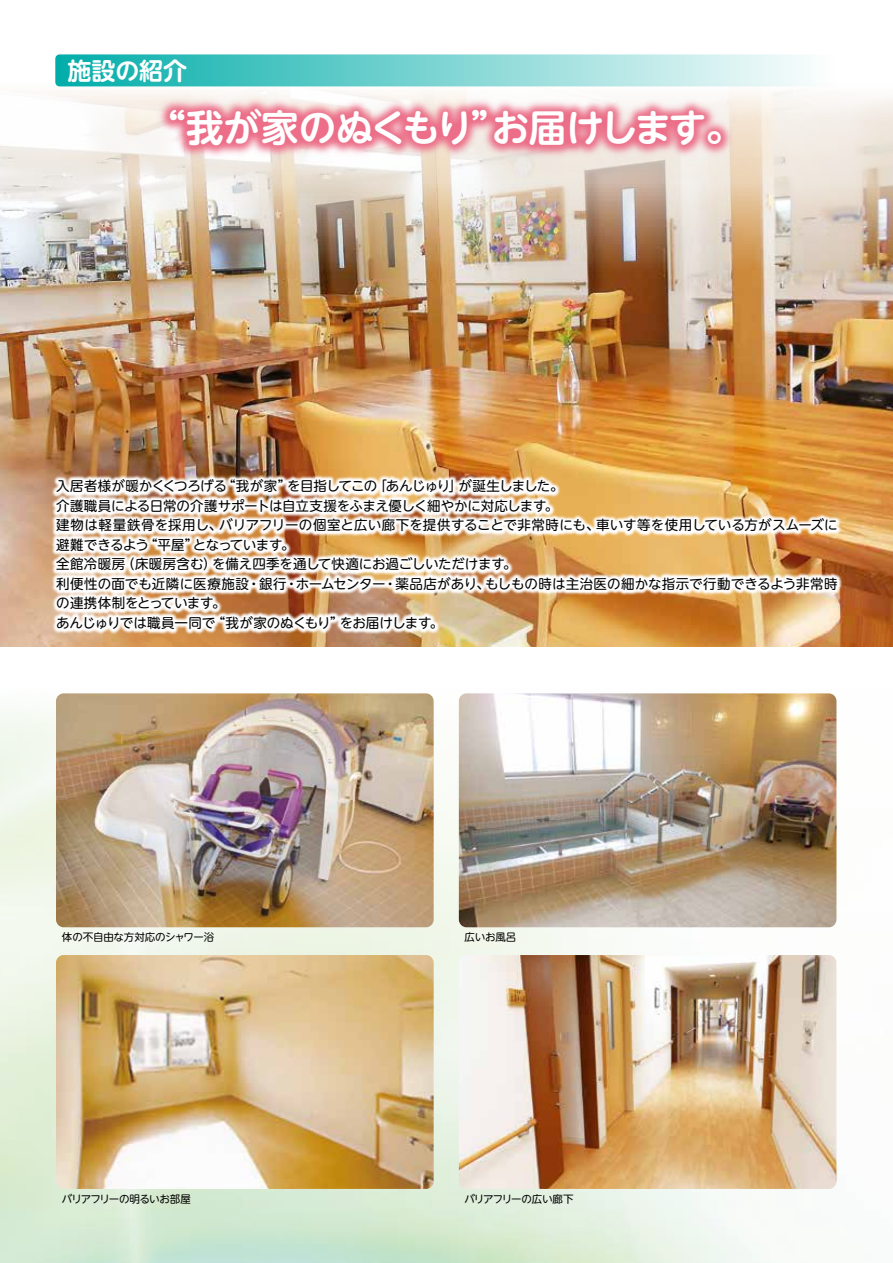
<style>
.page{position:relative;width:893px;height:1263px;background:#fff}
.page>*{position:absolute;margin:0;border:0;box-sizing:border-box;transform-origin:0 0}
.t1{font:700 37.5px "UD Shin M Go Pro De";letter-spacing:-.01em;color:#fff}
.t2{font:700 37.5px "UD Shin M Go Pro De";letter-spacing:-.045em;color:#fff}
.t3{font:700 24px "UD Shin M Go Pro De";color:#fff}
.t4{font:13.5px/19.5px "UD Shin M Go Pro";letter-spacing:-.005em;color:#000}
.t5{font:13.5px/19.5px "UD Shin M Go Pro";letter-spacing:.02em;color:#000}
.t6{font:13.5px "UD Shin M Go Pro";letter-spacing:-.03em;color:#000}
.t7{font:13.5px "UD Shin M Go Pro";letter-spacing:-.065em;color:#000}
.t8{font:13.5px "UD Shin M Go Pro";letter-spacing:-.035em;color:#000}
.t9{font:13.5px "UD Shin M Go Pro";letter-spacing:-.05em;color:#000}
.t10{font:10.5px "UD Shin M Go Pro";letter-spacing:-.025em;color:#000}
.t11{font:10.5px "UD Shin M Go Pro";letter-spacing:-.055em;color:#000}
.t12{font:10.5px "UD Shin M Go Pro";letter-spacing:-.06em;color:#000}
</style>
<div class="page">
<img style="left:0;top:646px;width:893px;height:617px">
<img style="left:0;top:86px;width:893px;height:560px">
<svg style="left:55px;top:54px;width:755px;height:32px"></svg>
<img style="left:105px;top:54px;width:684px;height:160px">
<img style="left:459px;top:693px;width:377px;height:234px">
<img style="left:459px;top:955px;width:377px;height:234px">
<img style="left:56px;top:693px;width:378px;height:234px">
<img style="left:56px;top:955px;width:378px;height:234px">
<h2 class="t3" style="left:67px;top:51px;width:121px">施設の紹介</h2>
<h1 class="t1" style="left:148px;top:97px;width:362px">“我が家のぬくもり”</h1>
<h1 class="t2" style="left:492px;top:97px;width:253px">お届けします。</h1>
<p class="t4" style="left:56px;top:476px;width:503px">入居者様が暖かくくつろげる<br>介護職員による日常の介護サポートは自立支援をふまえ優しく細やかに対応します。</p>
<p class="t4" style="left:222px;top:476px;width:71px">“我が家”</p>
<p class="t7" style="left:458px;top:475px;width:107px">が誕生しました。</p>
<p class="t4" style="left:373px;top:476px;width:90px">「あんじゅり」</p>
<p class="t9" style="left:287px;top:475px;width:92px">を目指してこの</p>
<p class="t4" style="left:596px;top:515px;width:243px">車いす等を使用している方がスムーズに</p>
<p class="t4" style="left:219px;top:515px;width:382px">バリアフリーの個室と広い廊下を提供することで非常時にも、</p>
<p class="t4" style="left:193px;top:515px;width:103px;text-indent:-137px">建物は軽量鉄骨を採用し、<br>となっています。</p>
<p class="t4" style="left:144px;top:534px;width:56px">“平屋”</p>
<p class="t4" style="left:56px;top:534px;width:94px">避難できるよう</p>
<p class="t4" style="left:212px;top:554px;width:306px">を備え四季を通して快適にお過ごしいただけます。</p>
<p class="t4" style="left:121px;top:554px;width:96px">（床暖房含む）</p>
<p class="t4" style="left:56px;top:554px;width:70px">全館冷暖房</p>
<p class="t6" style="left:296px;top:573px;width:196px">ホームセンター・薬品店があり、</p>
<p class="t5" style="left:56px;top:573px;width:243px">利便性の面でも近隣に医療施設・銀行・の連携体制をとっています。</p>
<p class="t4" style="left:485px;top:573px;width:354px">もしもの時は主治医の細かな指示で行動できるよう非常時</p>
<p class="t4" style="left:212px;top:612px;width:133px">“我が家のぬくもり”</p>
<p class="t4" style="left:56px;top:612px;width:161px">あんじゅりでは職員一同で</p>
<p class="t8" style="left:340px;top:612px;width:105px">をお届けします。</p>
<p class="t10" style="left:62px;top:928px;width:154px">体の不自由な方対応のシャワー浴</p>
<p class="t11" style="left:62px;top:1190px;width:130px">バリアフリーの明るいお部屋</p>
<p class="t10" style="left:464px;top:928px;width:53px">広いお風呂</p>
<p class="t12" style="left:464px;top:1190px;width:111px">バリアフリーの広い廊下</p>
</div>
